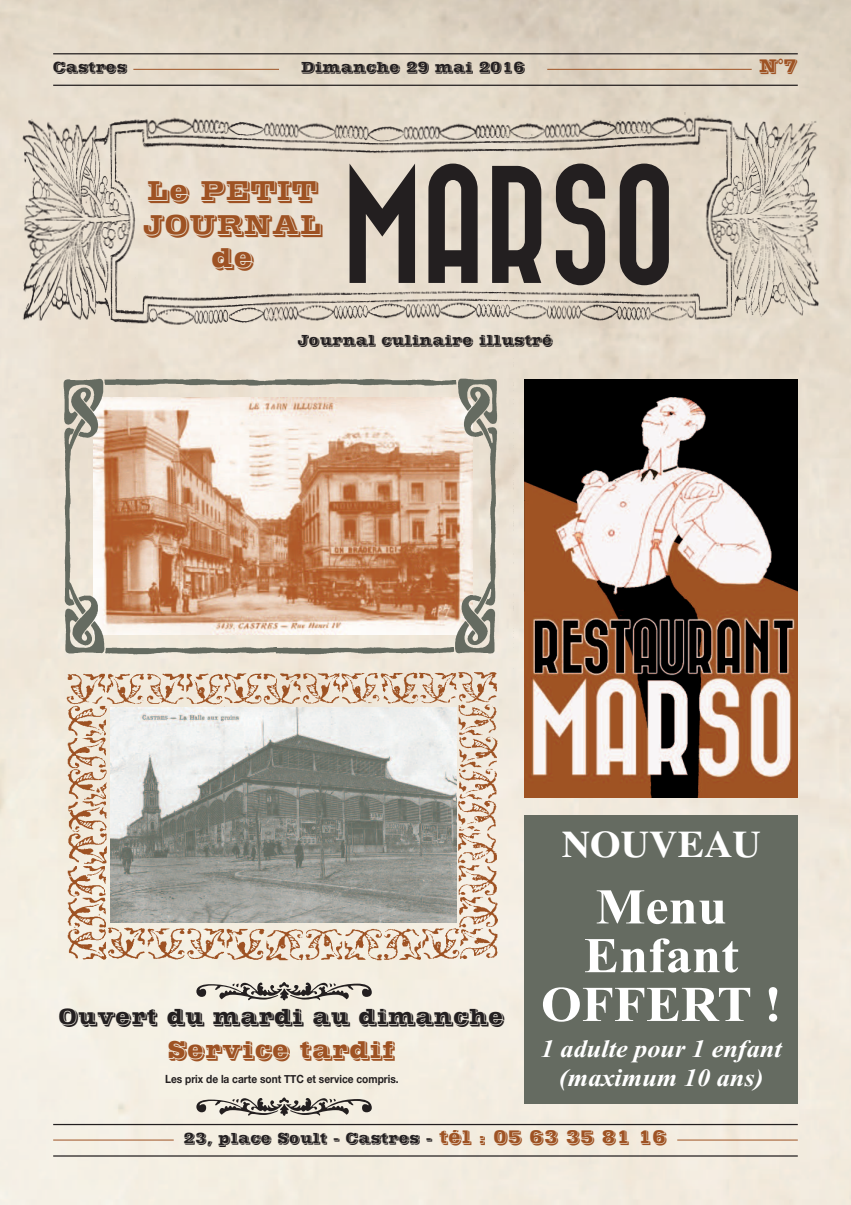
<style>
.page{position:relative;width:851px;height:1205px;background:#fff}
.page>*{position:absolute;margin:0;border:0;box-sizing:border-box;transform-origin:0 0}
.t1{font:121.62px "Bazar";color:#231f20}
.t2{font:700 50px/48.8px "Times New Roman";color:#fff;text-align:center;scale:1.05 1}
.t3{font:700 37.5px "Times";color:#fff;scale:1.05 1}
.t4{font:28.12px/33.6px "Vineta BT";color:#9e5223;text-align:center;scale:.84 1}
.t5{font:italic 700 25px/28.8px "Times New Roman";color:#fff;text-align:center;scale:1.05 1}
.t6{font:25px "Vineta BT";color:#9e5223;scale:.84 1}
.t7{font:22.5px "Vineta BT";color:#231f20;scale:.84 1}
.t8{font:18.75px "Vineta BT";color:#9e5223;scale:.84 1}
.t9{font:15px "Vineta BT";color:#231f20;scale:.84 1}
.t10{font:700 11.25px "Helvetica Neue";color:#231f20;scale:.9 1}
.s1{font-size:18.75px;color:#9e5223}
</style>
<div class="page">
<img style="left:0;top:0;width:850px;height:1205px">
<img style="left:16px;top:108px;width:809px;height:231px">
<img style="left:525px;top:379px;width:272px;height:418px">
<div style="left:524px;top:815px;width:273px;height:289px;background:#656b61"></div>
<hr style="left:133px;top:69px;width:146px;height:1px;background:#9e5223">
<hr style="left:547px;top:69px;width:204px;height:1px;background:#9e5223">
<hr style="left:53px;top:85px;width:744px;height:1px;background:#231f20">
<hr style="left:53px;top:53px;width:744px;height:1px;background:#231f20">
<hr style="left:53px;top:1139px;width:121px;height:1px;background:#9e5223">
<hr style="left:677px;top:1139px;width:120px;height:1px;background:#9e5223">
<hr style="left:53px;top:1155px;width:744px;height:1px;background:#231f20">
<hr style="left:53px;top:1124px;width:744px;height:1px;background:#231f20">
<img style="left:62px;top:671px;width:442px;height:297px">
<img style="left:110px;top:708px;width:346px;height:215px">
<svg style="left:196px;top:982px;width:176px;height:18px;background:#a7a29b"></svg>
<svg style="left:196px;top:1097px;width:176px;height:19px;background:#aba69e"></svg>
<img style="left:53px;top:358px;width:460px;height:313px">
<p class="t9" style="left:53px;top:62px;width:90px">Castres</p>
<p class="t9" style="left:301px;top:62px;width:268px">Dimanche 29 mai 2016</p>
<p class="t8" style="left:759px;top:59px;width:47px">N°7</p>
<h3 class="t4" style="left:143px;top:177px;width:215px">Le PETIT<br>JOURNAL de</h3>
<h1 class="t1" style="left:342px;top:163px;width:335px">MARSO</h1>
<p class="t9" style="left:298px;top:335px;width:306px">Journal culinaire illustré</p>
<h3 class="t7" style="left:59px;top:1009px;width:533px">Ouvert du mardi au dimanche</h3>
<h3 class="t6" style="left:168px;top:1041px;width:272px">Service tardif</h3>
<p class="t10" style="left:165px;top:1072px;width:261px">Les prix de la carte sont TTC et service compris.</p>
<h3 class="t3" style="left:561px;top:822px;width:191px">NOUVEAU</h3>
<h2 class="t2" style="left:540px;top:882px;width:231px">Menu<br>Enfant<br>OFFERT !</h2>
<h3 class="t5" style="left:541px;top:1034px;width:231px">1 adulte pour 1 enfant (maximum 10 ans)</h3>
<p class="t9" style="left:184px;top:1132px;width:576px">23, place Soult - Castres - <span class="s1">tél : 05 63 35 81 16</span></p>
</div>
